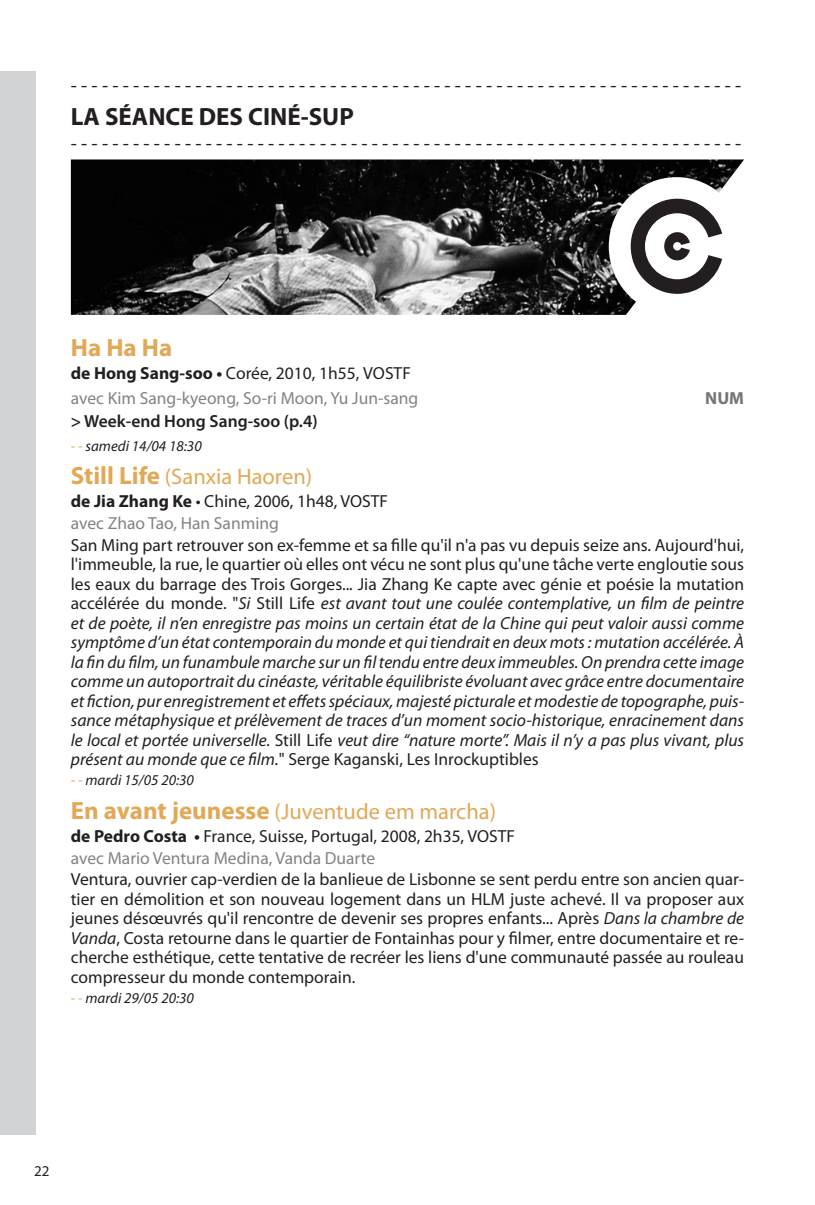
<style>
.page{position:relative;width:815px;height:1205px;background:#fff}
.page>*{position:absolute;margin:0;border:0;box-sizing:border-box;transform-origin:0 0}
.t1{font:700 25px "Myriad Pro";color:#231f20}
.t2{font:700 25px "Myriad Pro";color:#e2a855}
.t3{font:22.5px "Myriad Pro";color:#e2a855}
.t4{font:20px "Myriad Pro";color:#231f20}
.t5{font:italic 17.5px/19.5px "Myriad Pro";color:#231f20;text-align:justify}
.t6{font:17.5px/19.5px "Myriad Pro";color:#231f20}
.t7{font:17.5px/24.5px "Myriad Pro";color:#808285}
.t8{font:600 17.5px "Myriad Pro";color:#231f20}
.t9{font:700 17.5px "Myriad";color:#727477}
.t10{font:italic 15px "Myriad Pro";color:#231f20}
.t11{font:15px "Myriad Pro";color:#231f20}
.s1{font-weight:700;color:#231f20}
.s2{color:#231f20}
.s3{color:#e2a855}
.s4{font-weight:700;font-size:25px}
.s5{font-weight:700}
.s6{color:#808285}
.s7{font-style:normal}
.s8{font-style:italic}
</style>
<div class="page">
<div style="left:0;top:71px;width:35px;height:1063px;background:#d1d2d4"></div>
<img style="left:71px;top:159px;width:673px;height:156px">
<div style="left:609px;top:177px;width:135px;height:138px;background:#fff;border-radius:50%"></div>
<svg style="left:631px;top:199px;width:91px;height:95px"></svg>
<p class="t4" style="left:71px;top:73px;width:672px">- - - - - - - - - - - - - - - - - - - - - - - - - - - - - - - - - - - - - - - - - - - - - - - - - - - - - - - - - - - - - - - - -</p>
<h1 class="t1" style="left:71px;top:100px;width:285px">LA SÉANCE DES CINÉ-SUP</h1>
<p class="t4" style="left:71px;top:131px;width:672px">- - - - - - - - - - - - - - - - - - - - - - - - - - - - - - - - - - - - - - - - - - - - - - - - - - - - - - - - - - - - - - - - -</p>
<h1 class="t2" style="left:71px;top:332px;width:103px">Ha Ha Ha</h1>
<p class="t7" style="left:71px;top:361px;width:349px"><span class="s1">de Hong Sang-soo •</span> <span class="s2">Corée, 2010, 1h55, VOSTF </span>avec Kim Sang-kyeong, So-ri Moon, Yu Jun-sang</p>
<p class="t9" style="left:705px;top:389px;width:40px">NUM</p>
<p class="t8" style="left:71px;top:410px;width:248px">&gt; Week-end Hong Sang-soo (p.4)</p>
<p class="t10" style="left:71px;top:436px;width:132px"><span class="s3">- -</span> samedi 14/04 18:30</p>
<p class="t3" style="left:71px;top:463px;width:243px"><span class="s4">Still Life</span> (Sanxia Haoren)</p>
<p class="t6" style="left:71px;top:490px;width:319px;line-height:21.8px"><span class="s5">de Jia Zhang Ke</span> • Chine, 2006, 1h48, VOSTF <span class="s6">avec Zhao Tao, Han Sanming</span></p>
<p class="t5" style="left:71px;top:535px;width:675px"><span class="s7">San Ming part retrouver son ex-femme et sa fille qu'il n'a pas vu depuis seize ans. Aujourd'hui, l'immeuble, la rue, le quartier où elles ont vécu ne sont plus qu'une tâche verte engloutie sous les eaux du barrage des Trois Gorges... Jia Zhang Ke capte avec génie et poésie la mutation accélérée du monde. "</span>Si <span class="s7">Still Life</span> est avant tout une coulée contemplative, un film de peintre et de poète, il n’en enregistre pas moins un certain état de la Chine qui peut valoir aussi comme symptôme d’un état contemporain du monde et qui tiendrait en deux mots : mutation accélérée. À la fin du film, un funambule marche sur un fil tendu entre deux immeubles. On prendra cette image comme un autoportrait du cinéaste, véritable équilibriste évoluant avec grâce entre documentaire et fiction, pur enregistrement et effets spéciaux, majesté picturale et modestie de topographe, puis&shy;sance métaphysique et prélèvement de traces d’un moment socio-historique, enracinement dans le local et portée universelle. <span class="s7">Still Life</span> veut dire “nature morte”. Mais il n’y a pas plus vivant, plus présent au monde que ce film.<span class="s7">" Serge Kaganski, Les Inrockuptibles</span></p>
<p class="t10" style="left:71px;top:771px;width:125px"><span class="s3">- -</span> mardi 15/05 20:30</p>
<p class="t3" style="left:71px;top:797px;width:427px"><span class="s4">En avant jeunesse</span> (Juventude em marcha)</p>
<p class="t6" style="left:71px;top:825px;width:446px;line-height:21.8px"><span class="s5">de Pedro Costa •</span> France, Suisse, Portugal, 2008, 2h35, VOSTF <span class="s6">avec Mario Ventura Medina, Vanda Duarte</span></p>
<p class="t6" style="left:71px;top:869px;width:675px;text-align:justify">Ventura, ouvrier cap-verdien de la banlieue de Lisbonne se sent perdu entre son ancien quar&shy;tier en démolition et son nouveau logement dans un HLM juste achevé. Il va proposer aux jeunes désœuvrés qu'il rencontre de devenir ses propres enfants... Après <span class="s8">Dans la chambre de Vanda</span>, Costa retourne dans le quartier de Fontainhas pour y filmer, entre documentaire et re&shy;cherche esthétique, cette tentative de recréer les liens d'une communauté passée au rouleau compresseur du monde contemporain.</p>
<p class="t10" style="left:71px;top:988px;width:125px"><span class="s3">- -</span> mardi 29/05 20:30</p>
<p class="t11" style="left:34px;top:1161px;width:17px">22</p>
</div>
